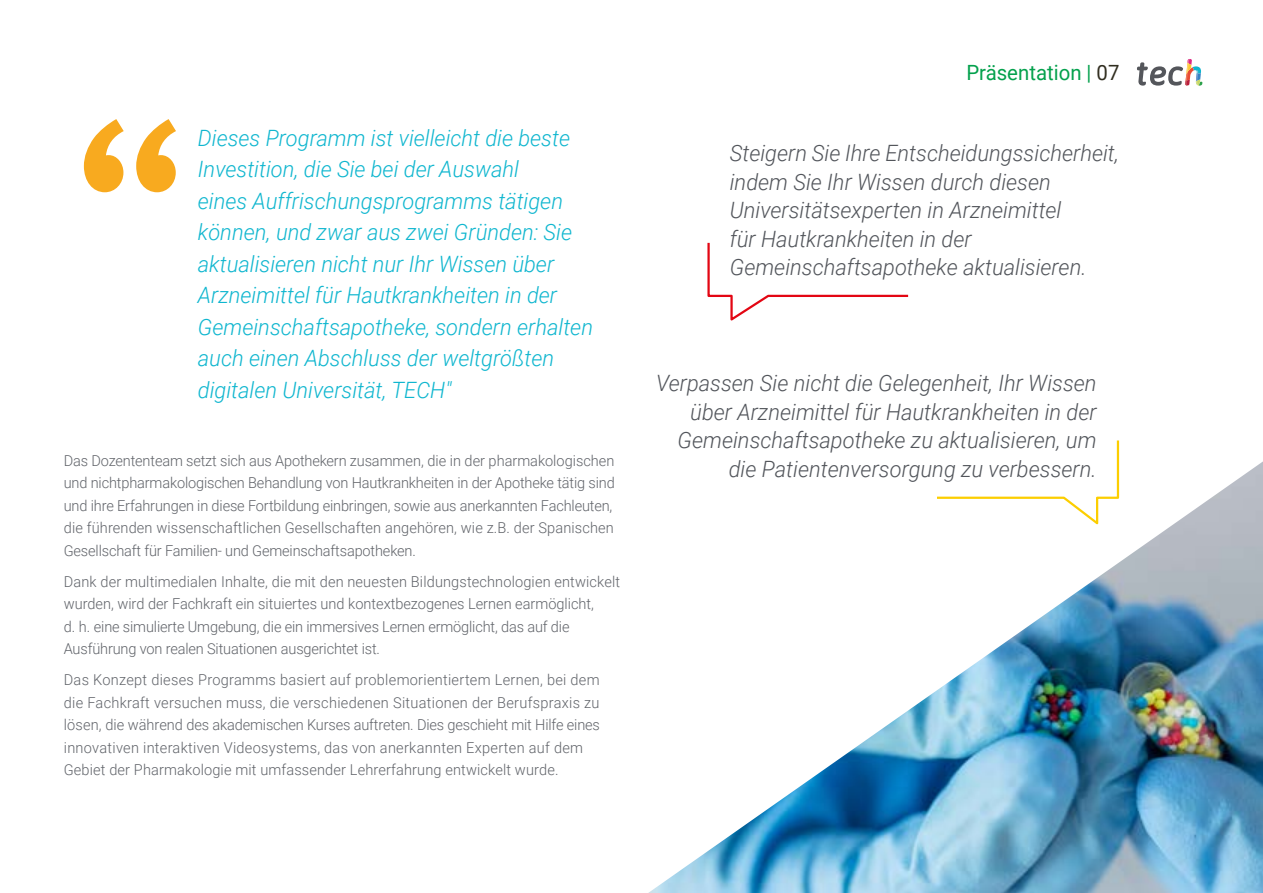
<style>
.page{position:relative;width:1263px;height:893px;background:#fff}
.page>*{position:absolute;margin:0;border:0;box-sizing:border-box;transform-origin:0 0}
.t1{font:italic 300 22.5px/28.5px "Roboto";color:#52555b;text-align:right}
.t2{font:italic 300 22.5px/31.5px "Roboto";color:#0fb6cf}
.t3{font:21px "Roboto";color:#04a14d}
.t4{font:300 15px/22.5px "Roboto";color:#61646a}
.t5{font:300 15px/22.5px "Roboto";letter-spacing:.02em;color:#61646a}
.s1{color:#312e20}
</style>
<div class="page">
<svg style="left:84px;top:119px;width:92px;height:73px"></svg>
<svg style="left:1116px;top:440px;width:4px;height:21px"></svg>
<svg style="left:707px;top:242px;width:202px;height:79px"></svg>
<img style="left:648px;top:461px;width:615px;height:432px">
<svg style="left:1137px;top:59px;width:65px;height:27px"></svg>
<p class="t2" style="left:198px;top:121px;width:397px">Dieses Programm ist vielleicht die beste Investition, die Sie bei der Auswahl<br>eines Auffrischungsprogramms tätigen können, und zwar aus zwei Gründen: Sie aktualisieren nicht nur Ihr Wissen über Arzneimittel für Hautkrankheiten in der Gemeinschaftsapotheke, sondern erhalten auch einen Abschluss der weltgrößten digitalen Universität, TECH"</p>
<p class="t4" style="left:64px;top:448px;width:552px">Das Dozententeam setzt sich aus Apothekern zusammen, die in der pharmakologischen und nichtpharmakologischen Behandlung von Hautkrankheiten in der Apotheke tätig sind und ihre Erfahrungen in diese Fortbildung einbringen, sowie aus anerkannten Fachleuten, die führenden wissenschaftlichen Gesellschaften angehören, wie z.B. der Spanischen Gesellschaft für Familien- und Gemeinschaftsapotheken.</p>
<p class="t4" style="left:64px;top:569px;width:558px">Dank der multimedialen Inhalte, die mit den neuesten Bildungstechnologien entwickelt wurden, wird der Fachkraft ein situiertes und kontextbezogenes Lernen earmöglicht,<br>d. h. eine simulierte Umgebung, die ein immersives Lernen ermöglicht, das auf die Ausführung von realen Situationen ausgerichtet ist.</p>
<p class="t5" style="left:64px;top:668px;width:538px">Das Konzept dieses Programms basiert auf problemorientiertem Lernen, bei dem die Fachkraft versuchen muss, die verschiedenen Situationen der Berufspraxis zu lösen, die während des akademischen Kurses auftreten. Dies geschieht mit Hilfe eines innovativen interaktiven Videosystems, das von anerkannten Experten auf dem Gebiet der Pharmakologie mit umfassender Lehrerfahrung entwickelt wurde.</p>
<h2 class="t3" style="left:966px;top:57px;width:155px">Präsentation | <span class="s1">07</span></h2>
<h1 class="t1" style="left:730px;top:138px;width:391px;text-align:left">Steigern Sie Ihre Entscheidungssicherheit, indem Sie Ihr Wissen durch diesen Universitätsexperten in Arzneimittel<br>für Hautkrankheiten in der Gemeinschaftsapotheke aktualisieren.</h1>
<h1 class="t1" style="left:656px;top:368px;width:442px">Verpassen Sie nicht die Gelegenheit, Ihr Wissen über Arzneimittel für Hautkrankheiten in der Gemeinschaftsapotheke zu aktualisieren, um die Patientenversorgung zu verbessern.</h1>
</div>
